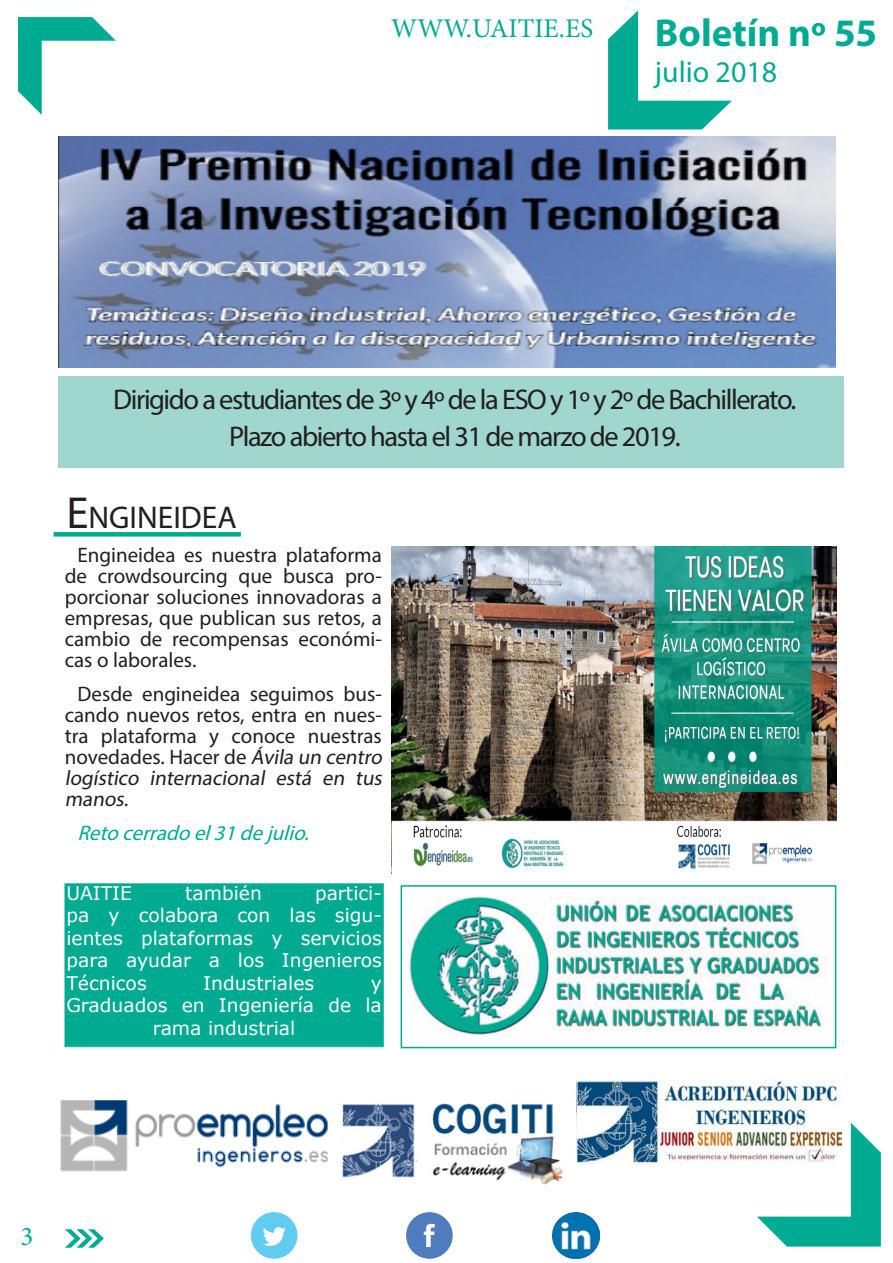
<style>
.page{position:relative;width:893px;height:1263px;background:#fff}
.page>*{position:absolute;margin:0;border:0;box-sizing:border-box;transform-origin:0 0}
.t1{font:700 39px "Myriad Pro";color:#00ab91}
.t2{font:31.5px "Myriad Pro";color:#231f20}
.t3{font:30px "Myriad Pro";color:#00ab91}
.CUERPO_NOTICIA{font:28.5px "Myriad Pro";letter-spacing:-.05em;color:#231f20}
.t4{font:27px "Minion Pro";color:#00ab91}
.CUERPO_NOTICIA-2{font:21px/21px "Myriad Pro";color:#231f20;text-align:justify}
.CUERPO_NOTICIA-3{font:italic 21px "Myriad Pro";color:#00ab91}
.t5{font:18.75px/22.5px "Verdana";color:#fff;text-align:justify}
.s1{font-size:45px}
.s2{font-style:italic}
</style>
<div class="page">
<svg style="left:65px;top:1229px;width:39px;height:19px"></svg>
<div style="left:406px;top:1212px;width:47px;height:47px;background:#4e7cbf;border-radius:50%"></div>
<svg style="left:424px;top:1224px;width:11px;height:23px"></svg>
<div style="left:251px;top:1212px;width:46px;height:47px;background:#60ccf1;border-radius:50%"></div>
<svg style="left:263px;top:1227px;width:23px;height:19px"></svg>
<img style="left:553px;top:1212px;width:46px;height:47px">
<div style="left:58px;top:376px;width:786px;height:92px;background:#9fd7ce"></div>
<svg style="left:757px;top:1123px;width:124px;height:123px"></svg>
<svg style="left:18px;top:17px;width:98px;height:98px"></svg>
<svg style="left:608px;top:10px;width:124px;height:119px"></svg>
<div style="left:65px;top:883px;width:319px;height:164px;background:#00ab91"></div>
<div style="left:66px;top:884px;width:317px;height:162px;border:1px solid #00ab91"></div>
<img style="left:408px;top:896px;width:416px;height:140px">
<div style="left:401px;top:885px;width:435px;height:163px;border:2px solid #00ab91"></div>
<img style="left:60px;top:1100px;width:268px;height:72px">
<img style="left:342px;top:1103px;width:221px;height:81px">
<img style="left:576px;top:1080px;width:266px;height:85px">
<div style="left:54px;top:532px;width:187px;height:5px;background:#00ab91"></div>
<img style="left:391px;top:546px;width:445px;height:327px">
<img style="left:58px;top:136px;width:778px;height:232px">
<p class="t4" style="left:391px;top:10px;width:204px">WWW.UAITIE.ES</p>
<p class="t1" style="left:655px;top:8px;width:224px">Boletín nº 55</p>
<p class="t3" style="left:655px;top:54px;width:124px">julio 2018</p>
<p class="CUERPO_NOTICIA" style="left:113px;top:382px;width:685px">Dirigido a estudiantes de 3º y 4º de la ESO y 1º y 2º de Bachillerato.</p>
<p class="CUERPO_NOTICIA" style="left:229px;top:419px;width:453px">Plazo abierto hasta el 31 de marzo de 2019.</p>
<p class="t2" style="left:66px;top:498px;width:172px"><span class="s1">E</span>NGINEIDEA</p>
<p class="CUERPO_NOTICIA-2" style="left:65px;top:544px;width:319px;text-indent:13px">Engineidea es nuestra plataforma de crowdsourcing que busca pro&shy;porcionar soluciones innovadoras a empresas, que publican sus retos, a cambio de recompensas económi&shy;cas o laborales.</p>
<p class="CUERPO_NOTICIA-2" style="left:65px;top:683px;width:323px;text-align:left;text-indent:13px">Desde engineidea seguimos bus&shy;cando nuevos retos, entra en nues&shy;tra plataforma y conoce nuestras novedades. Hacer de <span class="s2">Ávila un centro logístico internacional está en tus manos.</span></p>
<p class="CUERPO_NOTICIA-3" style="left:78px;top:820px;width:239px">Retocerradoel31dejulio.</p>
<p class="t5" style="left:66px;top:881px;width:67px">UAITIE</p>
<p class="t5" style="left:185px;top:881px;width:78px">también</p>
<p class="t5" style="left:66px;top:881px;width:317px;text-indent:249px">partici&shy;pa y colabora con las sigu&shy;ientes plataformas y servicios para ayudar a los Ingenieros Técnicos</p>
<p class="t5" style="left:203px;top:971px;width:112px">Industriales</p>
<p class="t5" style="left:371px;top:971px;width:13px">y</p>
<p class="t5" style="left:66px;top:994px;width:317px">Graduados en Ingeniería de la</p>
<p class="t5" style="left:153px;top:1016px;width:144px">rama industrial</p>
<p class="t4" style="left:21px;top:1218px;width:14px">3</p>
</div>
